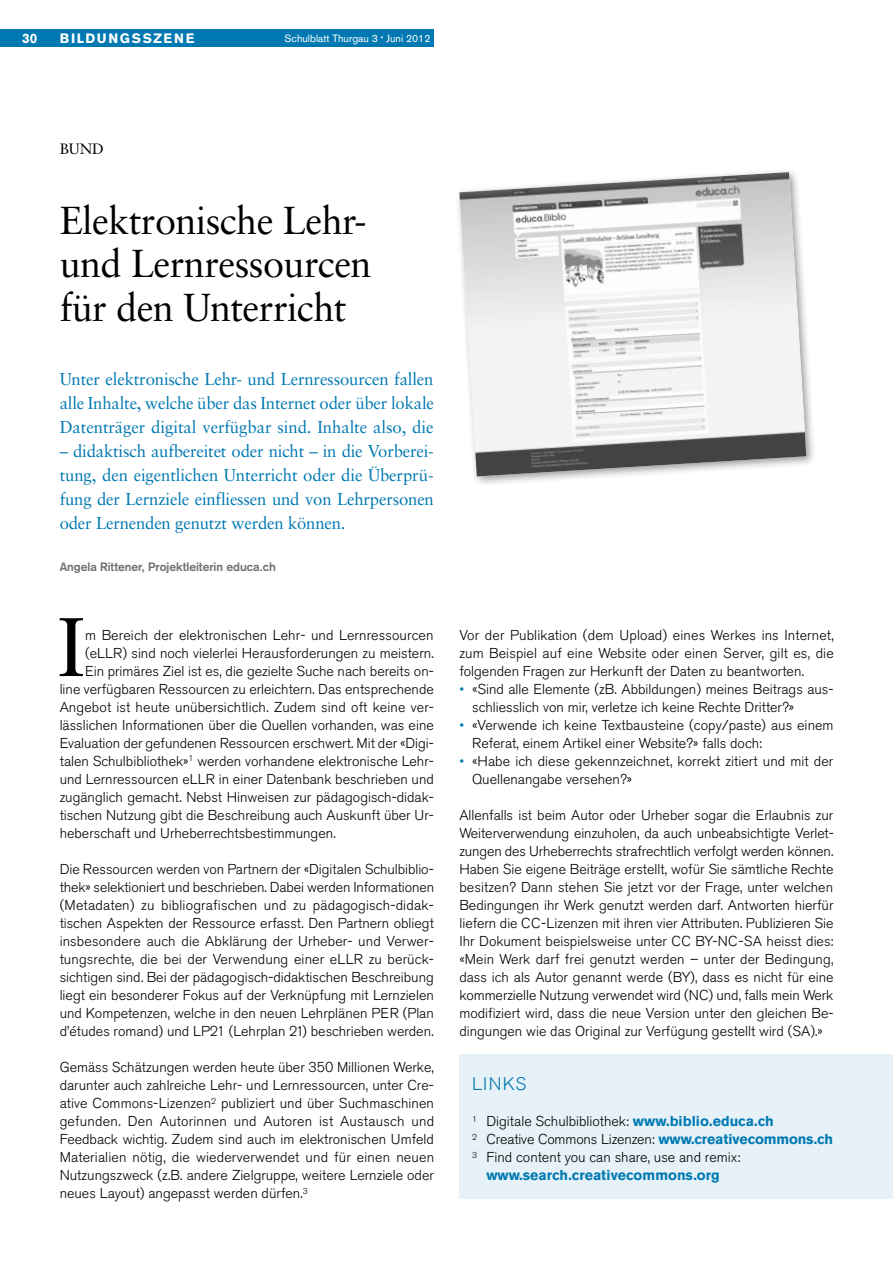
<style>
.page{position:relative;width:893px;height:1263px;background:#fff}
.page>*{position:absolute;margin:0;border:0;box-sizing:border-box;transform-origin:0 0}
.t1{font:83.1px "Sabon";color:#000}
.t2{font:39px/43.5px "Sabon";letter-spacing:-.015em;color:#000}
.t3{font:300 18px "Akzidenz Grotesk BQ";color:#0079b2}
.t4{font:17.25px/24px "Sabon";letter-spacing:-.01em;color:#0079b2;text-align:justify}
.t5{font:15px "Sabon";color:#000}
.t6{font:300 14.25px/18px "Akzidenz Grotesk BQ";color:#000;text-align:justify}
.t7{font:700 14.25px "Akzidenz Grotesk BQ";color:#0079b2}
.t8{font:700 13.5px "Akzidenz Grotesk BQ";letter-spacing:.12em;color:#fff}
.t9{font:700 12px "Akzidenz Grotesk";color:#706f6f}
.t10{font:10.5px "Akzidenz Grotesk BQ";color:#fff}
.s1{font-size:7.5px}
.s2{color:#0079b2}
.s3{font-weight:700;color:#0079b2}
</style>
<div class="page">
<div style="left:0;top:30px;width:434px;height:17px;background:#0079b2"></div>
<div style="left:459px;top:1054px;width:434px;height:144px;background:#e6f2f7"></div>
<div style="left:455px;top:167px;width:362px;height:320px;background:#000;opacity:.4"></div>
<img style="left:459px;top:172px;width:347px;height:304px">
<p class="t8" style="left:22px;top:31px;width:17px">30</p>
<p class="t8" style="left:60px;top:31px;width:136px">Bildungsszene</p>
<p class="t10" style="left:285px;top:32px;width:147px">Schulblatt Thurgau 3 <span class="s1">•</span> Juni 2012</p>
<p class="t5" style="left:60px;top:140px;width:22px">Bund</p>
<h2 class="t2" style="left:60px;top:198px;width:313px">Elektronische Lehr&shy;und Lernressourcen für den Unterricht</h2>
<p class="t4" style="left:60px;top:367px;width:376px">Unter elektronische Lehr- und Lernressourcen fallen alle Inhalte, welche über das Internet oder über lokale Datenträger digital verfügbar sind. Inhalte also, die</p>
<p class="t4" style="left:60px;top:439px;width:376px">– didaktisch aufbereitet oder nicht – in die Vorberei&shy;tung, den eigentlichen Unterricht oder die Überprü&shy;fung der Lernziele einfliessen und von Lehrpersonen oder Lernenden genutzt werden können.</p>
<p class="t9" style="left:60px;top:560px;width:218px">Angela Rittener, Projektleiterin educa.ch</p>
<h1 class="t1" style="left:58px;top:598px;width:29px">I</h1>
<p class="t6" style="left:85px;top:626px;width:350px">m Bereich der elektronischen Lehr- und Lernressourcen</p>
<p class="t6" style="left:85px;top:644px;width:350px">(eLLR) sind noch vielerlei Herausforderungen zu meistern.</p>
<p class="t6" style="left:85px;top:662px;width:350px">Ein primäres Ziel ist es, die gezielte Suche nach bereits on-</p>
<p class="t6" style="left:60px;top:680px;width:376px">line verfügbaren Ressourcen zu erleichtern. Das entsprechende</p>
<p class="t6" style="left:60px;top:698px;width:376px">Angebot ist heute unübersichtlich. Zudem sind oft keine ver-</p>
<p class="t6" style="left:60px;top:716px;width:376px">lässlichen Informationen über die Quellen vorhanden, was eine</p>
<p class="t6" style="left:60px;top:734px;width:376px">Evaluation der gefundenen Ressourcen erschwert. Mit der «Digi-</p>
<p class="t6" style="left:60px;top:752px;width:376px">talen Schulbibliothek»<sup>1</sup> werden vorhandene elektronische Lehr-</p>
<p class="t6" style="left:60px;top:770px;width:376px">und Lernressourcen eLLR in einer Datenbank beschrieben und</p>
<p class="t6" style="left:60px;top:788px;width:376px">zugänglich gemacht. Nebst Hinweisen zur pädagogisch-didak-</p>
<p class="t6" style="left:60px;top:806px;width:376px">tischen Nutzung gibt die Beschreibung auch Auskunft über Ur-</p>
<p class="t6" style="left:60px;top:824px;width:278px">heberschaft und Urheberrechtsbestimmungen.</p>
<p class="t6" style="left:60px;top:860px;width:376px">Die Ressourcen werden von Partnern der «Digitalen Schulbiblio&shy;thek» selektioniert und beschrieben. Dabei werden Informationen (Metadaten) zu bibliografischen und zu pädagogisch-didak&shy;tischen Aspekten der Ressource erfasst. Den Partnern obliegt insbesondere auch die Abklärung der Urheber- und Verwer&shy;tungsrechte, die bei der Verwendung einer eLLR zu berück&shy;sichtigen sind. Bei der pädagogisch-didaktischen Beschreibung liegt ein besonderer Fokus auf der Verknüpfung mit Lernzielen und Kompetenzen, welche in den neuen Lehrplänen PER (Plan d’études romand) und LP21 (Lehrplan 21) beschrieben werden.</p>
<p class="t6" style="left:60px;top:1058px;width:376px">Gemäss Schätzungen werden heute über 350 Millionen Werke, darunter auch zahlreiche Lehr- und Lernressourcen, unter Cre&shy;ative Commons-Lizenzen<sup>2</sup> publiziert und über Suchmaschinen gefunden. Den Autorinnen und Autoren ist Austausch und Feedback wichtig. Zudem sind auch im elektronischen Umfeld Materialien nötig, die wiederverwendet und für einen neuen Nutzungszweck (z.B. andere Zielgruppe, weitere Lernziele oder neues Layout) angepasst werden dürfen.<sup>3</sup></p>
<p class="t6" style="left:459px;top:626px;width:376px">Vor der Publikation (dem Upload) eines Werkes ins Internet, zum Beispiel auf eine Website oder einen Server, gilt es, die folgenden Fragen zur Herkunft der Daten zu beantworten.</p>
<p class="t6" style="left:472px;top:680px;width:363px;text-indent:-13px"><span class="s2">•</span> «Sind alle Elemente (zB. Abbildungen) meines Beitrags aus&shy;schliesslich von mir, verletze ich keine Rechte Dritter?»</p>
<p class="t6" style="left:472px;top:716px;width:363px;text-indent:-13px"><span class="s2">•</span> «Verwende ich keine Textbausteine (copy/paste) aus einem<br>Referat, einem Artikel einer Website?» falls doch:</p>
<p class="t6" style="left:472px;top:752px;width:363px;text-indent:-13px"><span class="s2">•</span> «Habe ich diese gekennzeichnet, korrekt zitiert und mit der<br>Quellenangabe versehen?»</p>
<p class="t6" style="left:459px;top:806px;width:376px">Allenfalls ist beim Autor oder Urheber sogar die Erlaubnis zur Weiterverwendung einzuholen, da auch unbeabsichtigte Verlet&shy;zungen des Urheberrechts strafrechtlich verfolgt werden können.<br>Haben Sie eigene Beiträge erstellt, wofür Sie sämtliche Rechte besitzen? Dann stehen Sie jetzt vor der Frage, unter welchen Bedingungen ihr Werk genutzt werden darf. Antworten hierfür liefern die CC-Lizenzen mit ihren vier Attributen. Publizieren Sie Ihr Dokument beispielsweise unter CC BY-NC-SA heisst dies: «Mein Werk darf frei genutzt werden – unter der Bedingung, dass ich als Autor genannt werde (BY), dass es nicht für eine kommerzielle Nutzung verwendet wird (NC) und, falls mein Werk modifiziert wird, dass die neue Version unter den gleichen Be&shy;dingungen wie das Original zur Verfügung gestellt wird (SA).»</p>
<p class="t3" style="left:472px;top:1074px;width:23px">Links</p>
<p class="t6" style="left:472px;top:1112px;width:303px"><sup>1</sup> Digitale Schulbibliothek: <span class="s3">www.biblio.educa.ch</span></p>
<p class="t6" style="left:472px;top:1130px;width:362px"><sup>2</sup> Creative Commons Lizenzen: <span class="s3">www.creativecommons.ch</span></p>
<p class="t6" style="left:472px;top:1148px;width:270px"><sup>3</sup> Find content you can share, use and remix:</p>
<p class="t7" style="left:486px;top:1167px;width:235px">www.search.creativecommons.org</p>
</div>
